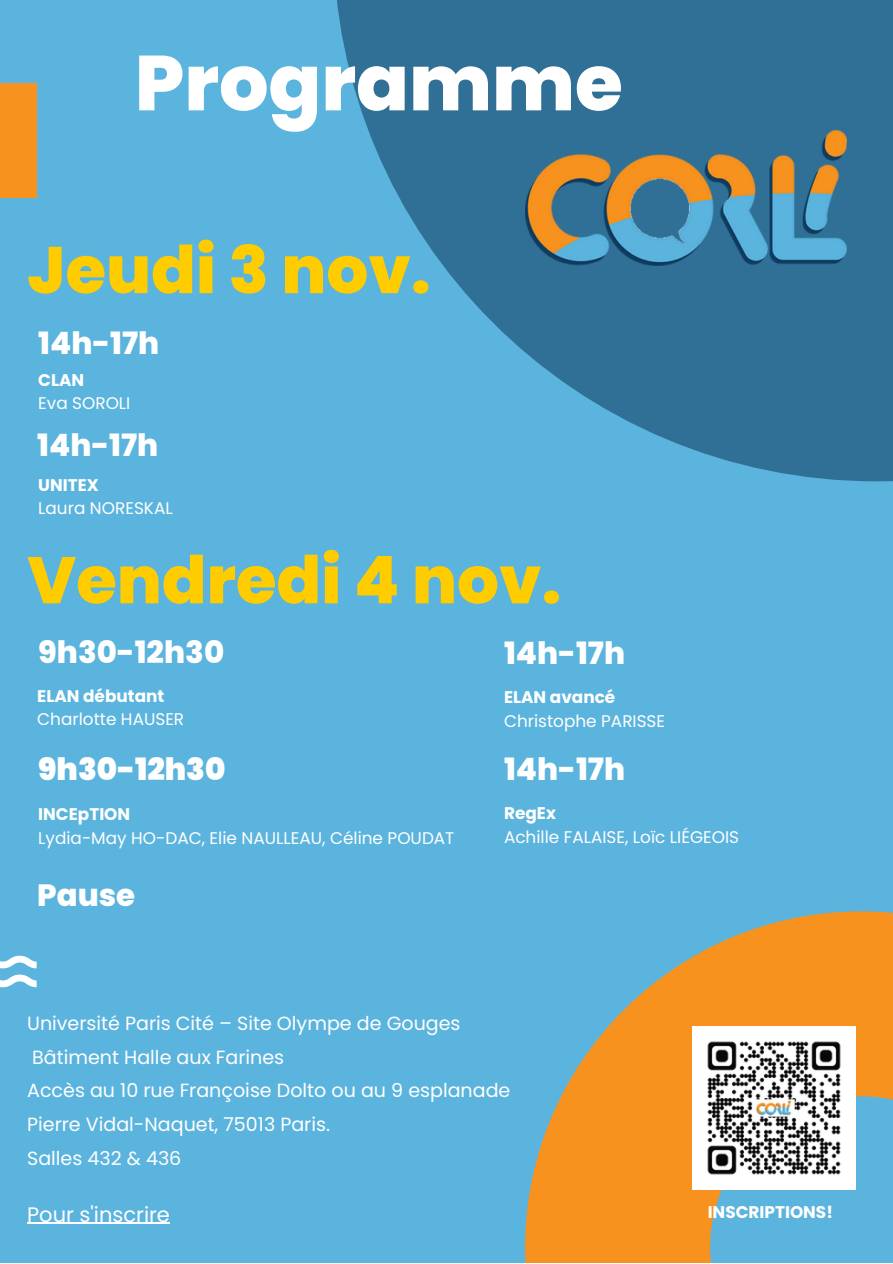
<style>
.page{position:relative;width:893px;height:1264px;background:#fff}
.page>*{position:absolute;margin:0;border:0;box-sizing:border-box;transform-origin:0 0}
.t1{font:800 77.7px "Poppins";color:#fff}
.t2{font:800 65.7px "Poppins";color:#fc0}
.t3{font:800 30.75px "Poppins";color:#fff}
.t4{font:900 30.75px "Poppins";color:#fff}
.t5{font:21px "Poppins";color:#fff}
.t6{font:19.05px/33.8px "Poppins";color:#fff}
.t7{font:16.8px "Poppins";color:#fff}
.t8{font:700 16.8px "Poppins";color:#fff}
</style>
<div class="page">
<div style="left:0;top:0;width:892px;height:1262px;background:#5bb4de"></div>
<svg style="left:525px;top:911px;width:367px;height:351px;fill:#f7921f"></svg>
<div style="left:0;top:83px;width:37px;height:114px;background:#f7921f"></div>
<svg style="left:0;top:955px;width:37px;height:32px"></svg>
<svg style="left:337px;top:0;width:555px;height:481px;fill:#307096"></svg>
<img style="left:692px;top:1026px;width:163px;height:163px">
<img style="left:525px;top:130px;width:321px;height:135px">
<hr style="left:27px;top:1222px;width:143px;height:1px;background:#fff">
<h1 class="t1" style="left:135px;top:29px;width:489px">Programme</h1>
<h2 class="t2" style="left:27px;top:224px;width:405px">Jeudi 3 nov.</h2>
<h3 class="t3" style="left:38px;top:322px;width:123px">14h-17h</h3>
<p class="t8" style="left:38px;top:368px;width:48px">CLAN</p>
<p class="t7" style="left:38px;top:391px;width:94px">Eva SOROLI</p>
<h3 class="t3" style="left:37px;top:423px;width:123px">14h-17h</h3>
<p class="t8" style="left:38px;top:473px;width:62px">UNITEX</p>
<p class="t7" style="left:38px;top:496px;width:136px">Laura NORESKAL</p>
<h2 class="t2" style="left:27px;top:534px;width:535px">Vendredi 4 nov.</h2>
<h3 class="t3" style="left:38px;top:630px;width:187px">9h30-12h30</h3>
<p class="t8" style="left:37px;top:684px;width:129px">ELAN débutant</p>
<p class="t7" style="left:37px;top:707px;width:148px">Charlotte HAUSER</p>
<h3 class="t4" style="left:38px;top:748px;width:189px">9h30-12h30</h3>
<p class="t8" style="left:38px;top:802px;width:93px">INCEpTION</p>
<p class="t7" style="left:38px;top:826px;width:417px">Lydia-May HO-DAC, Elie NAULLEAU, Céline POUDAT</p>
<h3 class="t3" style="left:37px;top:873px;width:99px">Pause</h3>
<h3 class="t3" style="left:504px;top:631px;width:123px">14h-17h</h3>
<p class="t8" style="left:504px;top:686px;width:113px">ELAN avancé</p>
<p class="t7" style="left:504px;top:709px;width:163px">Christophe PARISSE</p>
<h3 class="t3" style="left:504px;top:748px;width:123px">14h-17h</h3>
<p class="t8" style="left:504px;top:801px;width:53px">RegEx</p>
<p class="t7" style="left:504px;top:825px;width:236px">Achille FALAISE, Loïc LIÉGEOIS</p>
<p class="t6" style="left:27px;top:1006px;width:484px">Université Paris Cité – Site Olympe de Gouges Bâtiment Halle aux Farines<br>Accès au 10 rue Françoise Dolto ou au 9 esplanade Pierre Vidal-Naquet, 75013 Paris.<br>Salles 432 &amp; 436</p>
<p class="t5" style="left:27px;top:1199px;width:144px">Pour s'inscrire</p>
<p class="t8" style="left:707px;top:1200px;width:127px">INSCRIPTIONS!</p>
</div>
